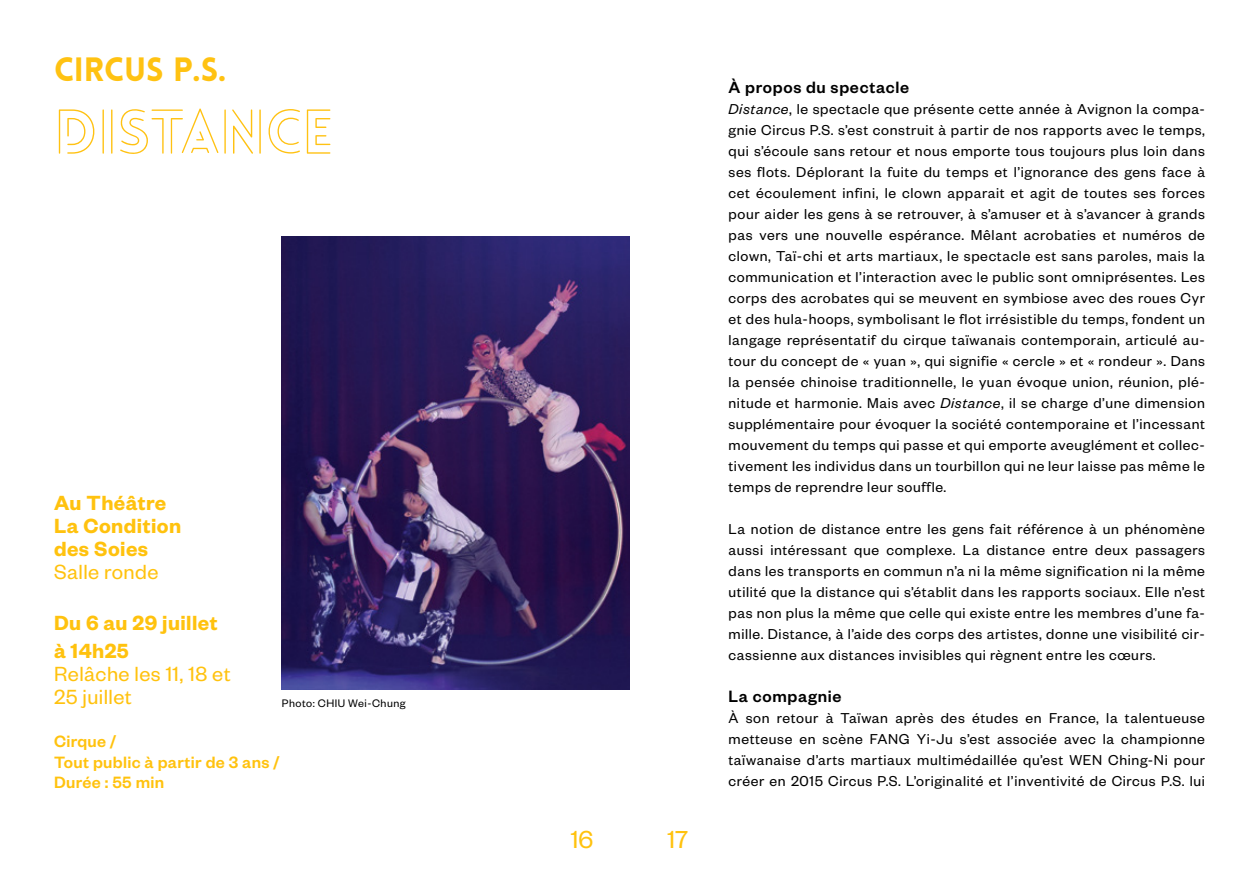
<style>
.page{position:relative;width:1259px;height:893px;background:#fff}
.page>*{position:absolute;margin:0;border:0;box-sizing:border-box;transform-origin:0 0}
.t1{font:300 60px "Lovelo Line";color:#ffc212}
.t2{font:900 33px "Lovelo";color:#ffc212}
.t3{font:27px "Founders Grotesk";color:#ffc20e}
.t4{font:600 22.5px/23px "Founders Grotesk";letter-spacing:.02em;color:#ffc20e}
.t5{font:22.5px/23px "Founders Grotesk";letter-spacing:.02em;color:#ffc20e}
.t6{font:500 18px/20.5px "Founders Grotesk";letter-spacing:.02em;color:#ffc20e}
.t7{font:500 18px "Founders Grotesk";letter-spacing:.04em;color:#000}
.t8{font:15.75px/21px "Founders Grotesk";letter-spacing:.04em;color:#000;text-align:justify}
.t9{font:12px "Founders Grotesk";letter-spacing:.04em;color:#000}
.s1{font-style:italic}
</style>
<div class="page">
<img style="left:282px;top:237px;width:347px;height:452px">
<h2 class="t2" style="left:54px;top:49px;width:174px">CIRCUS P.S.</h2>
<h1 class="t1" style="left:54px;top:95px;width:281px">DISTANCE</h1>
<h3 class="t4" style="left:54px;top:490px;width:129px">Au Théâtre<br>La Condition des Soies</h3>
<h3 class="t5" style="left:54px;top:559px;width:106px">Salle ronde</h3>
<h3 class="t4" style="left:54px;top:607px;width:165px;line-height:27.9px">Du 6 au 29 juillet à 14h25</h3>
<h3 class="t5" style="left:54px;top:661px;width:178px">Relâche les 11, 18 et<br>25 juillet</h3>
<p class="t6" style="left:54px;top:730px;width:227px">Cirque /<br>Tout public à partir de 3 ans /<br>Durée : 55 min</p>
<p class="t9" style="left:282px;top:696px;width:125px">Photo: CHIU Wei-Chung</p>
<h3 class="t3" style="left:571px;top:822px;width:24px">16</h3>
<h3 class="t3" style="left:667px;top:822px;width:22px">17</h3>
<p class="t7" style="left:728px;top:76px;width:182px">À propos du spectacle</p>
<p class="t8" style="left:728px;top:98px;width:478px"><span class="s1">Distance</span>, le spectacle que présente cette année à Avignon la compa&shy;gnie Circus P.S. s’est construit à partir de nos rapports avec le temps, qui s’écoule sans retour et nous emporte tous toujours plus loin dans ses flots. Déplorant la fuite du temps et l’ignorance des gens face à cet écoulement infini, le clown apparait et agit de toutes ses forces pour aider les gens à se retrouver, à s’amuser et à s’avancer à grands pas vers une nouvelle espérance. Mêlant acrobaties et numéros de clown, Taï-chi et arts martiaux, le spectacle est sans paroles, mais la communication et l’interaction avec le public sont omniprésentes. Les corps des acrobates qui se meuvent en symbiose avec des roues Cyr et des hula-hoops, symbolisant le flot irrésistible du temps, fondent un langage représentatif du cirque taïwanais contemporain, articulé au&shy;tour du concept de « yuan », qui signifie « cercle » et « rondeur ». Dans la pensée chinoise traditionnelle, le yuan évoque union, réunion, plé&shy;nitude et harmonie. Mais avec <span class="s1">Distance</span>, il se charge d’une dimension supplémentaire pour évoquer la société contemporaine et l’incessant mouvement du temps qui passe et qui emporte aveuglément et collec&shy;tivement les individus dans un tourbillon qui ne leur laisse pas même le temps de reprendre leur souffle.</p>
<p class="t8" style="left:728px;top:518px;width:478px">La notion de distance entre les gens fait référence à un phénomène aussi intéressant que complexe. La distance entre deux passagers dans les transports en commun n’a ni la même signification ni la même utilité que la distance qui s’établit dans les rapports sociaux. Elle n’est pas non plus la même que celle qui existe entre les membres d’une fa&shy;mille. Distance, à l’aide des corps des artistes, donne une visibilité cir&shy;cassienne aux distances invisibles qui règnent entre les cœurs.</p>
<p class="t7" style="left:728px;top:685px;width:115px">La compagnie</p>
<p class="t8" style="left:728px;top:707px;width:478px">À son retour à Taïwan après des études en France, la talentueuse metteuse en scène FANG Yi-Ju s’est associée avec la championne taïwanaise d’arts martiaux multimédaillée qu’est WEN Ching-Ni pour créer en 2015 Circus P.S. L’originalité et l’inventivité de Circus P.S. lui</p>
</div>
